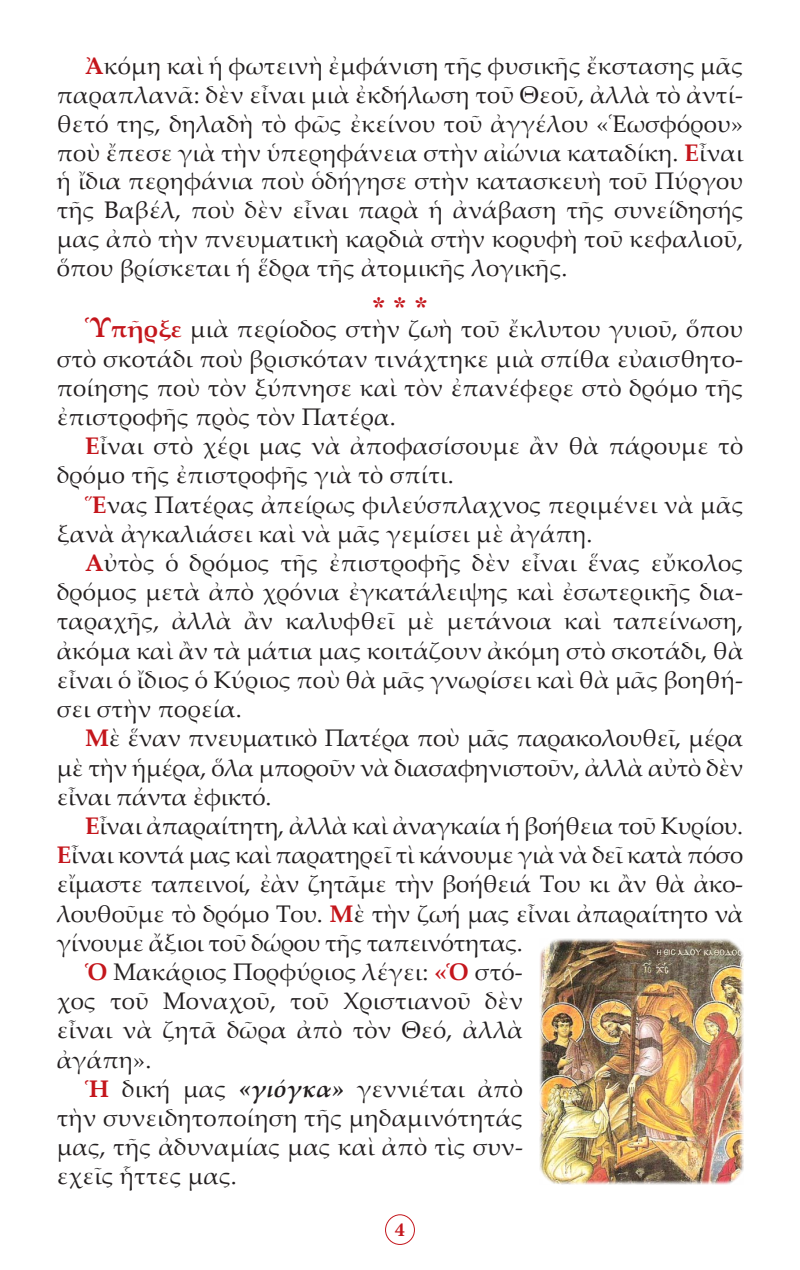
<style>
.page{position:relative;width:800px;height:1270px;background:#fff}
.page>*{position:absolute;margin:0;border:0;box-sizing:border-box;transform-origin:0 0}
.t1{font:28px "CTOS New Times Bold Test 1";color:#c4161c}
.t2{font:24px/29.2px "Palatino Linotype";letter-spacing:.01em;color:#231f20;text-align:justify}
.t3{font:700 20px "Minion Pro";color:#c4161c}
.s1{font-weight:700;color:#c4161c}
.s2{font-weight:700;font-size:28px;color:#c4161c}
.s3{font-weight:700;font-style:italic}
</style>
<div class="page">
<div style="left:385px;top:1214px;width:30px;height:31px;border:1px solid #c4161c;border-radius:50%"></div>
<img style="left:540px;top:939px;width:203px;height:246px">
<p class="t2" style="left:57px;top:51px;width:688px;text-indent:28px"><span class="s1">Ἀ</span>κόμη καὶ ἡ φωτεινὴ ἐμφάνιση τῆς φυσικῆς ἔκστασης μᾶς παραπλανᾶ: δὲν εἶναι μιὰ ἐκδήλωση τοῦ Θεοῦ, ἀλλὰ τὸ ἀντί&shy;θετό της, δηλαδὴ τὸ φῶς ἐκείνου τοῦ ἀγγέλου «Ἑωσφόρου» ποὺ ἔπεσε γιὰ τὴν ὑπερηφάνεια στὴν αἰώνια καταδίκη. <span class="s1">Ε</span>ἶναι ἡ ἴδια περηφάνια ποὺ ὁδήγησε στὴν κατασκευὴ τοῦ Πύργου τῆς Βαβέλ, ποὺ δὲν εἶναι παρὰ ἡ ἀνάβαση τῆς συνείδησής μας ἀπὸ τὴν πνευματικὴ καρδιὰ στὴν κορυφὴ τοῦ κεφαλιοῦ, ὅπου βρίσκεται ἡ ἕδρα τῆς ἀτομικῆς λογικῆς.</p>
<p class="t1" style="left:372px;top:291px;width:57px">* * *</p>
<p class="t2" style="left:57px;top:314px;width:688px;text-indent:28px"><span class="s2">Ὑ</span><span class="s1">πῆρξε</span> μιὰ περίοδος στὴν ζωὴ τοῦ ἔκλυτου γυιοῦ, ὅπου στὸ σκοτάδι ποὺ βρισκόταν τινάχτηκε μιὰ σπίθα εὐαισθητο&shy;ποίησης ποὺ τὸν ξύπνησε καὶ τὸν ἐπανέφερε στὸ δρόμο τῆς ἐπιστροφῆς πρὸς τὸν Πατέρα.</p>
<p class="t2" style="left:57px;top:431px;width:688px;text-indent:28px"><span class="s1">Ε</span>ἶναι στὸ χέρι μας νὰ ἀποφασίσουμε ἂν θὰ πάρουμε τὸ δρόμο τῆς ἐπιστροφῆς γιὰ τὸ σπίτι.</p>
<p class="t2" style="left:57px;top:489px;width:688px;text-indent:28px"><span class="s1">Ἕ</span>νας Πατέρας ἀπείρως φιλεύσπλαχνος περιμένει νὰ μᾶς ξανὰ ἀγκαλιάσει καὶ νὰ μᾶς γεμίσει μὲ ἀγάπη.</p>
<p class="t2" style="left:57px;top:547px;width:688px;text-indent:28px"><span class="s1">Α</span>ὐτὸς ὁ δρόμος τῆς ἐπιστροφῆς δὲν εἶναι ἕνας εὔκολος δρόμος μετὰ ἀπὸ χρόνια ἐγκατάλειψης καὶ ἐσωτερικῆς δια&shy;ταραχῆς, ἀλλὰ ἂν καλυφθεῖ μὲ μετάνοια καὶ ταπείνωση, ἀκόμα καὶ ἂν τὰ μάτια μας κοιτάζουν ἀκόμη στὸ σκοτάδι, θὰ εἶναι ὁ ἴδιος ὁ Κύριος ποὺ θὰ μᾶς γνωρίσει καὶ θὰ μᾶς βοηθή&shy;σει στὴν πορεία.</p>
<p class="t2" style="left:57px;top:723px;width:688px;text-indent:28px"><span class="s1">Μ</span>ὲ ἕναν πνευματικὸ Πατέρα ποὺ μᾶς παρακολουθεῖ, μέρα μὲ τὴν ἡμέρα, ὅλα μποροῦν νὰ διασαφηνιστοῦν, ἀλλὰ αὐτὸ δὲν εἶναι πάντα ἐφικτό.</p>
<p class="t2" style="left:57px;top:810px;width:688px;text-indent:28px"><span class="s1">Ε</span>ἶναι ἀπαραίτητη, ἀλλὰ καὶ ἀναγκαία ἡ βοήθεια τοῦ Κυρίου.<br><span class="s1">Ε</span>ἶναι κοντά μας καὶ παρατηρεῖ τὶ κάνουμε γιὰ νὰ δεῖ κατὰ πόσο εἴμαστε ταπεινοί, ἐὰν ζητᾶμε τὴν βοήθειά Του κι ἂν θὰ ἀκο&shy;λουθοῦμε τὸ δρόμο Του. <span class="s1">Μ</span>ὲ τὴν ζωή μας εἶναι ἀπαραίτητο νὰ γίνουμε ἄξιοι τοῦ δώρου τῆς ταπεινότητας.</p>
<p class="t2" style="left:57px;top:956px;width:468px;text-indent:28px"><span class="s1">Ὁ</span> Μακάριος Πορφύριος λέγει: <span class="s1">«Ὁ</span> στό&shy;χος τοῦ Μοναχοῦ, τοῦ Χριστιανοῦ δὲν εἶναι νὰ ζητᾶ δῶρα ἀπὸ τὸν Θεό, ἀλλὰ ἀγάπη».</p>
<p class="t2" style="left:57px;top:1073px;width:468px;text-indent:28px"><span class="s1">Ἡ</span> δική μας <span class="s3">«γιόγκα»</span> γεννιέται ἀπὸ τὴν συνειδητοποίηση τῆς μηδαμινότητάς μας, τῆς ἀδυναμίας μας καὶ ἀπὸ τὶς συν&shy;εχεῖς ἧττες μας.</p>
<p class="t3" style="left:395px;top:1216px;width:11px">4</p>
</div>
